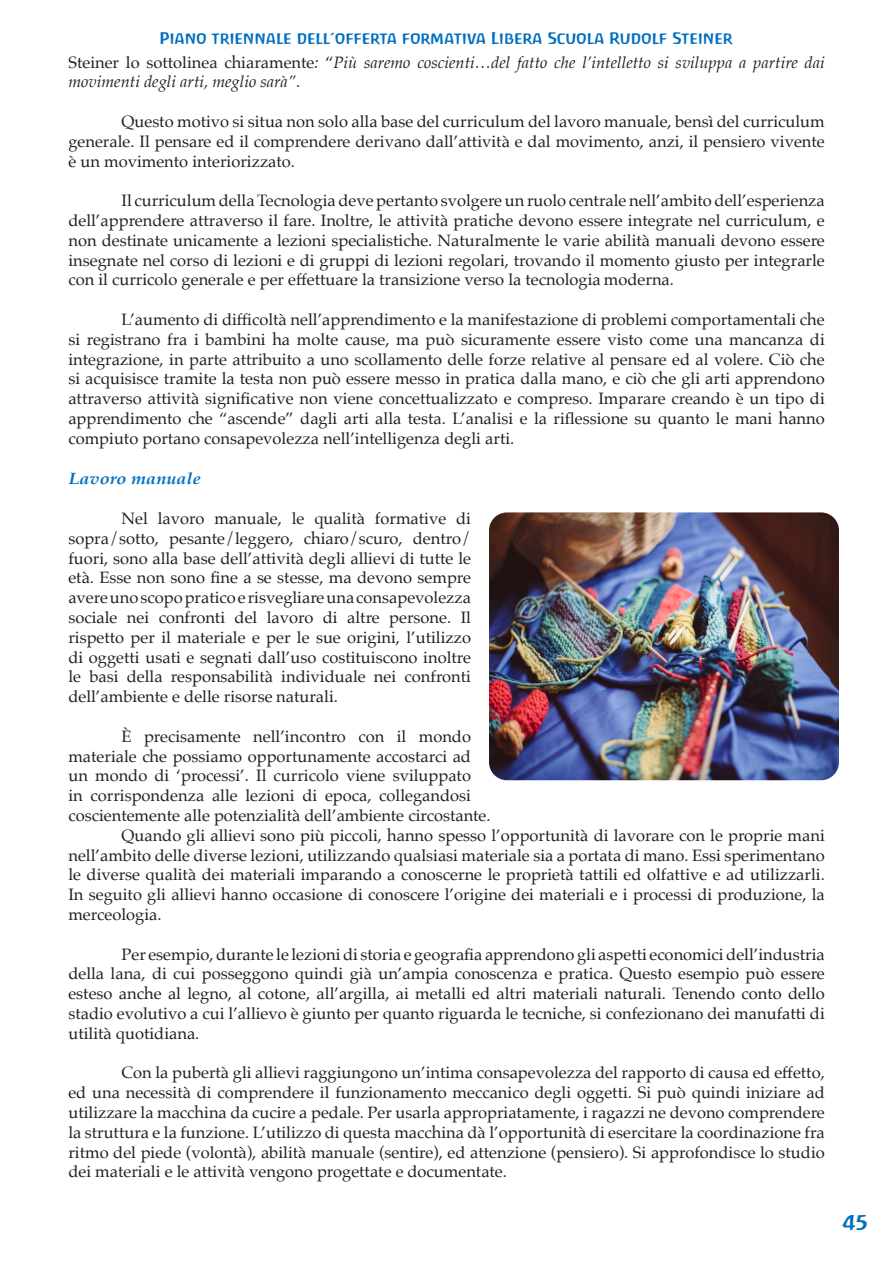
<style>
.page{position:relative;width:893px;height:1263px;background:#fff}
.page>*{position:absolute;margin:0;border:0;box-sizing:border-box;transform-origin:0 0}
.t1{font:21px "Antropos Freefont";color:#006fc0;scale:1.06 1}
.Paragraph_Style_1{font:16.5px/19.8px "Palatino";color:#231f20;text-align:justify}
.Paragraph_Style_1-2{font:italic 16.5px/19.8px "Palatino";color:#231f20}
.Paragraph_Style_Tito{font:italic 700 16.5px "Palatino";color:#006fc0;scale:1.1 1}
.t2{font:15px "Antropos Freefont";color:#006fc0;scale:1.06 1}
.s1{font-style:normal}
</style>
<div class="page">
<img style="left:489px;top:512px;width:350px;height:268px">
<p class="t2" style="left:160px;top:29px;width:542px">Piano triennale dell’offerta formativa Libera Scuola Rudolf Steiner</p>
<p class="Paragraph_Style_1-2" style="left:68px;top:52px;width:758px"><span class="s1">Steiner lo sottolinea chiaramente</span>: <span class="s1">“</span>Più saremo coscienti…del fatto che l’intelletto si sviluppa a partire dai movimenti degli arti, meglio sarà”<span class="s1">.</span></p>
<p class="Paragraph_Style_1" style="left:68px;top:111px;width:758px;text-indent:53px">Questo motivo si situa non solo alla base del curriculum del lavoro manuale, bensì del curriculum generale. Il pensare ed il comprendere derivano dall’attività e dal movimento, anzi, il pensiero vivente è un movimento interiorizzato.</p>
<p class="Paragraph_Style_1" style="left:68px;top:191px;width:758px;text-indent:53px">Il curriculum della Tecnologia deve pertanto svolgere un ruolo centrale nell’ambito dell’esperienza dell’apprendere attraverso il fare. Inoltre, le attività pratiche devono essere integrate nel curriculum, e non destinate unicamente a lezioni specialistiche. Naturalmente le varie abilità manuali devono essere insegnate nel corso di lezioni e di gruppi di lezioni regolari, trovando il momento giusto per integrarle con il curricolo generale e per effettuare la transizione verso la tecnologia moderna.</p>
<p class="Paragraph_Style_1" style="left:68px;top:309px;width:758px;text-indent:53px">L’aumento di difficoltà nell’apprendimento e la manifestazione di problemi comportamentali che si registrano fra i bambini ha molte cause, ma può sicuramente essere visto come una mancanza di integrazione, in parte attribuito a uno scollamento delle forze relative al pensare ed al volere. Ciò che si acquisisce tramite la testa non può essere messo in pratica dalla mano, e ciò che gli arti apprendono attraverso attività significative non viene concettualizzato e compreso. Imparare creando è un tipo di apprendimento che “ascende” dagli arti alla testa. L’analisi e la riflessione su quanto le mani hanno compiuto portano consapevolezza nell’intelligenza degli arti.</p>
<p class="Paragraph_Style_Tito" style="left:68px;top:465px;width:122px">Lavoro manuale</p>
<p class="Paragraph_Style_1" style="left:68px;top:508px;width:404px;text-indent:53px">Nel lavoro manuale, le qualità formative di sopra/sotto, pesante/leggero, chiaro/scuro, dentro/ fuori, sono alla base dell’attività degli allievi di tutte le età. Esse non sono fine a se stesse, ma devono sempre avere uno scopo pratico e risvegliare una consapevolezza sociale nei confronti del lavoro di altre persone. Il rispetto per il materiale e per le sue origini, l’utilizzo di oggetti usati e segnati dall’uso costituiscono inoltre le basi della responsabilità individuale nei confronti dell’ambiente e delle risorse naturali.</p>
<p class="Paragraph_Style_1" style="left:68px;top:726px;width:424px;text-align:left;text-indent:53px">È precisamente nell’incontro con il mondo materiale che possiamo opportunamente accostarci ad un mondo di ‘processi’. Il curricolo viene sviluppato<br>in corrispondenza alle lezioni di epoca, collegandosi coscientemente alle potenzialità dell’ambiente circostante.</p>
<p class="Paragraph_Style_1" style="left:68px;top:825px;width:758px;text-indent:53px">Quando gli allievi sono più piccoli, hanno spesso l’opportunità di lavorare con le proprie mani nell’ambito delle diverse lezioni, utilizzando qualsiasi materiale sia a portata di mano. Essi sperimentano le diverse qualità dei materiali imparando a conoscerne le proprietà tattili ed olfattive e ad utilizzarli.<br>In seguito gli allievi hanno occasione di conoscere l’origine dei materiali e i processi di produzione, la merceologia.</p>
<p class="Paragraph_Style_1" style="left:68px;top:944px;width:758px;text-indent:53px">Per esempio, durante le lezioni di storia e geografia apprendono gli aspetti economici dell’industria della lana, di cui posseggono quindi già un’ampia conoscenza e pratica. Questo esempio può essere esteso anche al legno, al cotone, all’argilla, ai metalli ed altri materiali naturali. Tenendo conto dello stadio evolutivo a cui l’allievo è giunto per quanto riguarda le tecniche, si confezionano dei manufatti di utilità quotidiana.</p>
<p class="Paragraph_Style_1" style="left:68px;top:1063px;width:758px;text-indent:53px">Con la pubertà gli allievi raggiungono un’intima consapevolezza del rapporto di causa ed effetto, ed una necessità di comprendere il funzionamento meccanico degli oggetti. Si può quindi iniziare ad utilizzare la macchina da cucire a pedale. Per usarla appropriatamente, i ragazzi ne devono comprendere la struttura e la funzione. L’utilizzo di questa macchina dà l’opportunità di esercitare la coordinazione fra ritmo del piede (volontà), abilità manuale (sentire), ed attenzione (pensiero). Si approfondisce lo studio dei materiali e le attività vengono progettate e documentate.</p>
<p class="t1" style="left:842px;top:1209px;width:26px">45</p>
</div>
